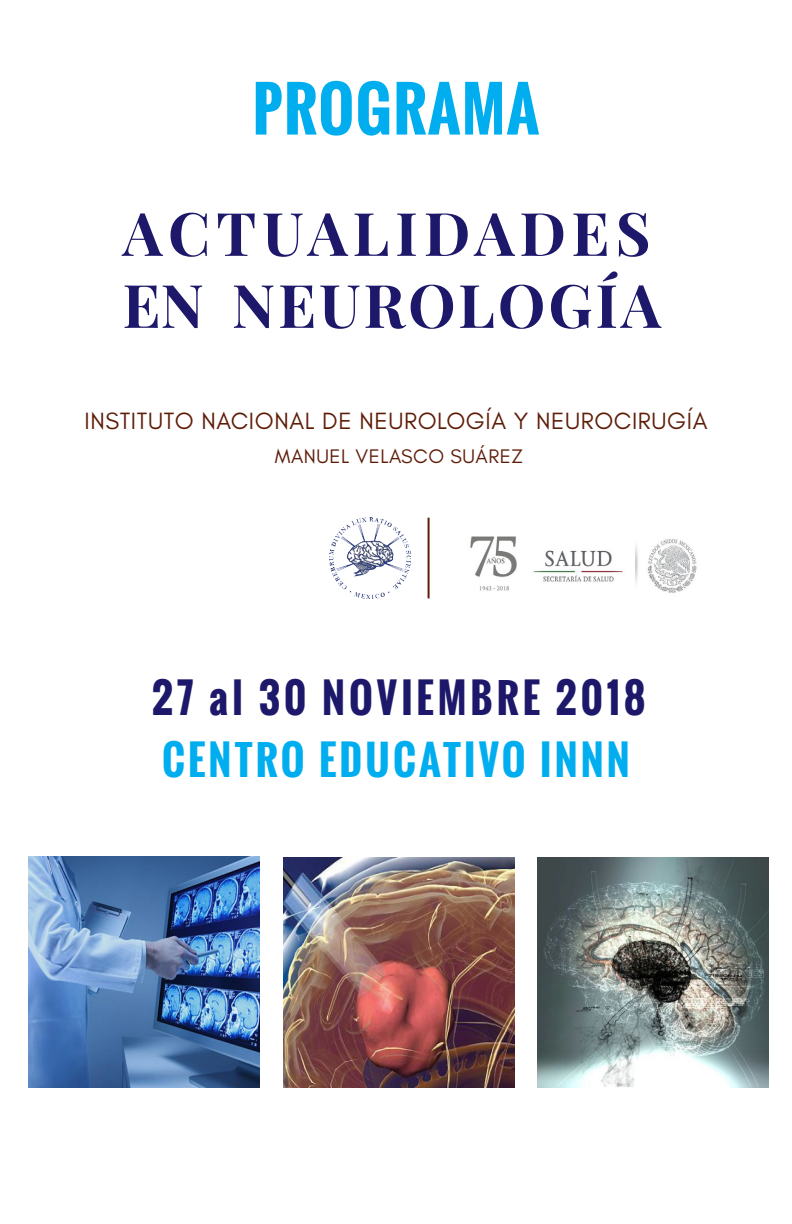
<style>
.page{position:relative;width:792px;height:1224px;background:#fff}
.page>*{position:absolute;margin:0;border:0;box-sizing:border-box;transform-origin:0 0}
.t1{font:700 60px "Playfair Display";letter-spacing:.09em;color:#1d186a}
.t2{font:700 60px "Playfair Display";letter-spacing:.05em;color:#1d186a}
.t3{font:700 60px "Oswald";letter-spacing:.025em;color:#00aeef}
.t4{font:700 40px "Oswald";letter-spacing:.1em;color:#1d186a}
.t5{font:700 40px "Oswald";letter-spacing:.08em;color:#00aeef}
.t6{font:24px "Glacial Indifference";letter-spacing:.025em;color:#5e1c07}
.t7{font:20px "Glacial Indifference";letter-spacing:.025em;color:#5e1c07}
</style>
<div class="page">
<img style="left:470px;top:536px;width:227px;height:57px">
<img style="left:329px;top:518px;width:81px;height:80px">
<hr style="left:428px;top:518px;width:2px;height:80px;background:#5e1c07">
<img style="left:28px;top:856px;width:231px;height:231px">
<img style="left:283px;top:858px;width:231px;height:229px">
<img style="left:537px;top:858px;width:231px;height:229px">
<p class="t3" style="left:253px;top:64px;width:288px">PROGRAMA</p>
<p class="t1" style="left:123px;top:196px;width:529px">ACTUALIDADES</p>
<p class="t2" style="left:123px;top:268px;width:540px">EN NEUROLOGÍA</p>
<p class="t6" style="left:85px;top:408px;width:624px">INSTITUTO NACIONAL DE NEUROLOGÍA Y NEUROCIRUGÍA</p>
<p class="t7" style="left:275px;top:445px;width:250px">MANUEL VELASCO SUÁREZ</p>
<p class="t4" style="left:152px;top:668px;width:495px">27 al 30 NOVIEMBRE 2018</p>
<p class="t5" style="left:162px;top:730px;width:469px">CENTRO EDUCATIVO INNN</p>
</div>
